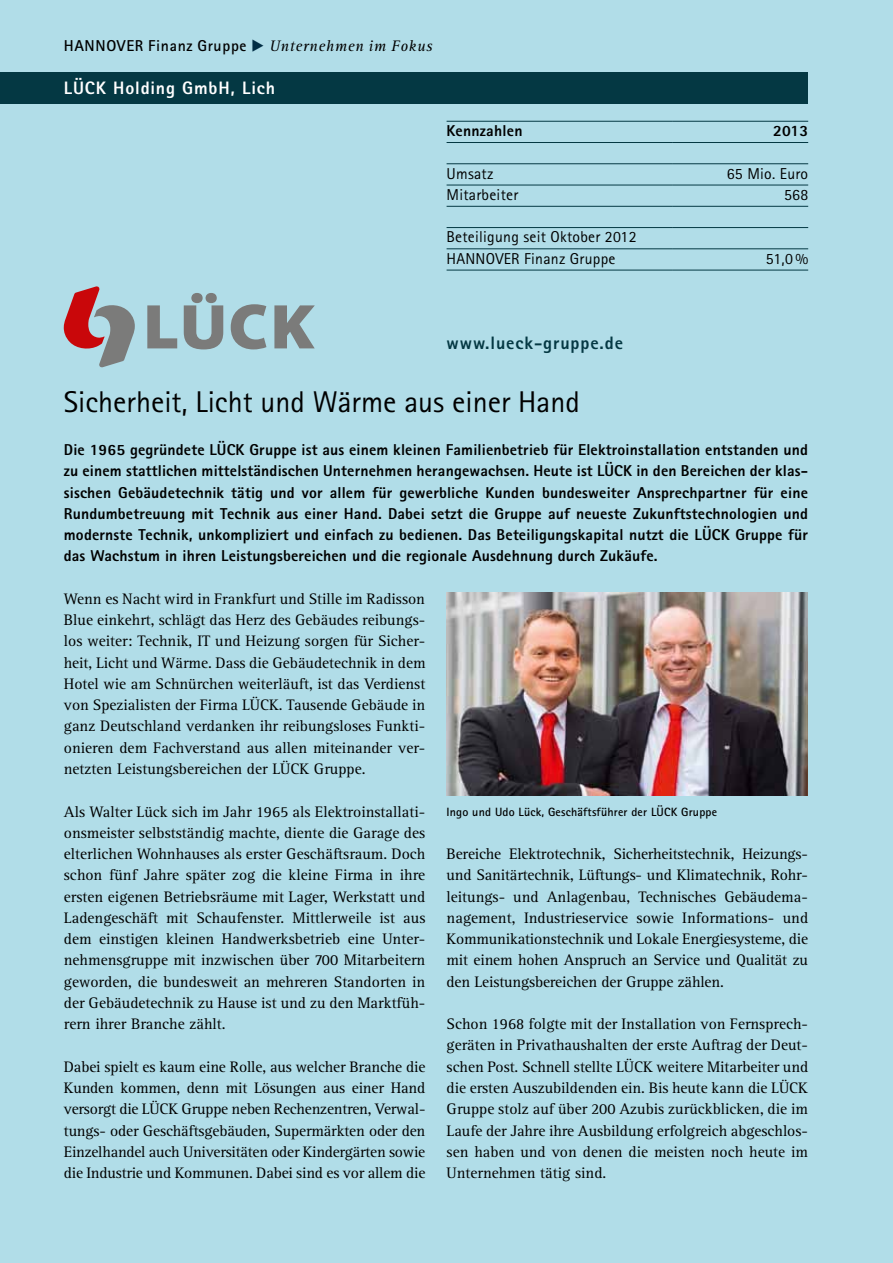
<style>
.page{position:relative;width:893px;height:1263px;background:#b1dde8}
.page>*{position:absolute;margin:0;border:0;box-sizing:border-box;transform-origin:0 0}
.t1{font:30px "Rotis Sans Serif";color:#000}
.t2{font:800 18px "Rotis Sans Serif";letter-spacing:.045em;color:#fff}
.t3{font:800 18px "Rotis Sans Serif";letter-spacing:.05em;color:#043843}
.t4{font:15.75px/21.3px "Rotis Serif";color:#000;text-align:justify}
.t5{font:800 15.75px/21.3px "Rotis Sans Serif";letter-spacing:.01em;color:#000;text-align:justify}
.t6{font:15.75px/21.3px "Rotis Sans Serif";letter-spacing:.015em;color:#000}
.t7{font:700 15.75px "Rotis Sans Serif";letter-spacing:.04em;color:#000}
.t8{font:700 12px "Rotis Sans Serif";letter-spacing:.015em;color:#000}
.s1{font-family:"European Pi Three";font-weight:400;color:#002d44}
.s2{font-family:"Rotis Serif";font-weight:400;font-style:italic}
</style>
<div class="page">
<div style="left:0;top:72px;width:808px;height:32px;background:#043843"></div>
<hr style="left:447px;top:121px;width:226px;height:1px;background:#043843">
<hr style="left:673px;top:121px;width:135px;height:1px;background:#043843">
<hr style="left:447px;top:142px;width:226px;height:1px;background:#043843">
<hr style="left:673px;top:142px;width:135px;height:1px;background:#043843">
<hr style="left:447px;top:163px;width:226px;height:1px;background:#043843">
<hr style="left:673px;top:163px;width:135px;height:1px;background:#043843">
<hr style="left:447px;top:185px;width:226px;height:1px;background:#043843">
<hr style="left:673px;top:185px;width:135px;height:1px;background:#043843">
<hr style="left:447px;top:206px;width:226px;height:1px;background:#043843">
<hr style="left:673px;top:206px;width:135px;height:1px;background:#043843">
<hr style="left:447px;top:227px;width:226px;height:1px;background:#043843">
<hr style="left:673px;top:227px;width:135px;height:1px;background:#043843">
<hr style="left:447px;top:248px;width:226px;height:1px;background:#043843">
<hr style="left:673px;top:248px;width:135px;height:1px;background:#043843">
<hr style="left:447px;top:270px;width:226px;height:1px;background:#043843">
<hr style="left:673px;top:270px;width:135px;height:1px;background:#043843">
<svg style="left:147px;top:305px;width:30px;height:43px"></svg>
<svg style="left:184px;top:293px;width:39px;height:56px"></svg>
<svg style="left:231px;top:304px;width:35px;height:45px"></svg>
<svg style="left:274px;top:305px;width:41px;height:43px"></svg>
<svg style="left:64px;top:286px;width:71px;height:81px"></svg>
<img style="left:446px;top:592px;width:362px;height:203px">
<p class="t7" style="left:64px;top:36px;width:370px">HANNOVER Finanz Gruppe <span class="s1">E</span> <span class="s2">Unternehmen im Fokus</span></p>
<p class="t2" style="left:64px;top:76px;width:213px">LÜCK Holding GmbH, Lich</p>
<p class="t5" style="left:447px;top:120px;width:77px">Kennzahlen</p>
<p class="t5" style="left:773px;top:120px;width:37px">2013</p>
<p class="t6" style="left:447px;top:163px;width:48px">Umsatz</p>
<p class="t6" style="left:727px;top:163px;width:83px">65 Mio. Euro</p>
<p class="t6" style="left:447px;top:184px;width:73px">Mitarbeiter</p>
<p class="t6" style="left:784px;top:184px;width:26px">568</p>
<p class="t6" style="left:447px;top:226px;width:192px">Beteiligung seit Oktober 2012<br>HANNOVER Finanz Gruppe</p>
<p class="t6" style="left:766px;top:248px;width:44px">51,0 %</p>
<p class="t3" style="left:447px;top:331px;width:178px">www.lueck-gruppe.de</p>
<h1 class="t1" style="left:64px;top:385px;width:517px">Sicherheit, Licht und Wärme aus einer Hand</h1>
<p class="t5" style="left:64px;top:439px;width:746px">Die 1965 gegründete LÜCK Gruppe ist aus einem kleinen Familienbetrieb für Elektroinstallation entstanden und zu einem stattlichen mittelständischen Unternehmen herangewachsen. Heute ist LÜCK in den Bereichen der klas&shy;sischen Gebäudetechnik tätig und vor allem für gewerbliche Kunden bundesweiter Ansprechpartner für eine Rundumbetreuung mit Technik aus einer Hand. Dabei setzt die Gruppe auf neueste Zukunftstechnologien und modernste Technik, unkompliziert und einfach zu bedienen. Das Beteiligungskapital nutzt die LÜCK Gruppe für das Wachstum in ihren Leistungsbereichen und die regionale Ausdehnung durch Zukäufe.</p>
<p class="t4" style="left:64px;top:588px;width:363px">Wenn es Nacht wird in Frankfurt und Stille im Radisson Blue einkehrt, schlägt das Herz des Gebäudes reibungs&shy;los weiter: Technik, IT und Heizung sorgen für Sicher&shy;heit, Licht und Wärme. Dass die Gebäudetechnik in dem Hotel wie am Schnürchen weiterläuft, ist das Verdienst von Spezialisten der Firma LÜCK. Tausende Gebäude in ganz Deutschland verdanken ihr reibungsloses Funkti&shy;onieren dem Fachverstand aus allen miteinander ver&shy;netzten Leistungsbereichen der LÜCK Gruppe.</p>
<p class="t4" style="left:64px;top:801px;width:363px">Als Walter Lück sich im Jahr 1965 als Elektroinstallati&shy;onsmeister selbstständig machte, diente die Garage des elterlichen Wohnhauses als erster Geschäftsraum. Doch schon fünf Jahre später zog die kleine Firma in ihre ersten eigenen Betriebsräume mit Lager, Werkstatt und Ladengeschäft mit Schaufenster. Mittlerweile ist aus dem einstigen kleinen Handwerksbetrieb eine Unter&shy;nehmensgruppe mit inzwischen über 700 Mitarbeitern geworden, die bundesweit an mehreren Standorten in der Gebäudetechnik zu Hause ist und zu den Marktfüh&shy;rern ihrer Branche zählt.</p>
<p class="t4" style="left:64px;top:1056px;width:363px">Dabei spielt es kaum eine Rolle, aus welcher Branche die Kunden kommen, denn mit Lösungen aus einer Hand versorgt die LÜCK Gruppe neben Rechenzentren, Verwal&shy;tungs- oder Geschäftsgebäuden, Supermärkten oder den Einzelhandel auch Universitäten oder Kindergärten sowie die Industrie und Kommunen. Dabei sind es vor allem die</p>
<p class="t8" style="left:446px;top:805px;width:272px">Ingo und Udo Lück, Geschäftsführer der LÜCK Gruppe</p>
<p class="t4" style="left:447px;top:844px;width:363px">Bereiche Elektrotechnik, Sicherheitstechnik, Heizungs&shy;und Sanitärtechnik, Lüftungs- und Klimatechnik, Rohr&shy;leitungs- und Anlagenbau, Technisches Gebäudema&shy;nagement, Industrieservice sowie Informations- und Kommunikationstechnik und Lokale Energiesysteme, die mit einem hohen Anspruch an Service und Qualität zu den Leistungsbereichen der Gruppe zählen.</p>
<p class="t4" style="left:447px;top:1014px;width:363px">Schon 1968 folgte mit der Installation von Fernsprech&shy;geräten in Privathaushalten der erste Auftrag der Deut&shy;schen Post. Schnell stellte LÜCK weitere Mitarbeiter und die ersten Auszubildenden ein. Bis heute kann die LÜCK Gruppe stolz auf über 200 Azubis zurückblicken, die im Laufe der Jahre ihre Ausbildung erfolgreich abgeschlos&shy;sen haben und von denen die meisten noch heute im Unternehmen tätig sind.</p>
</div>
